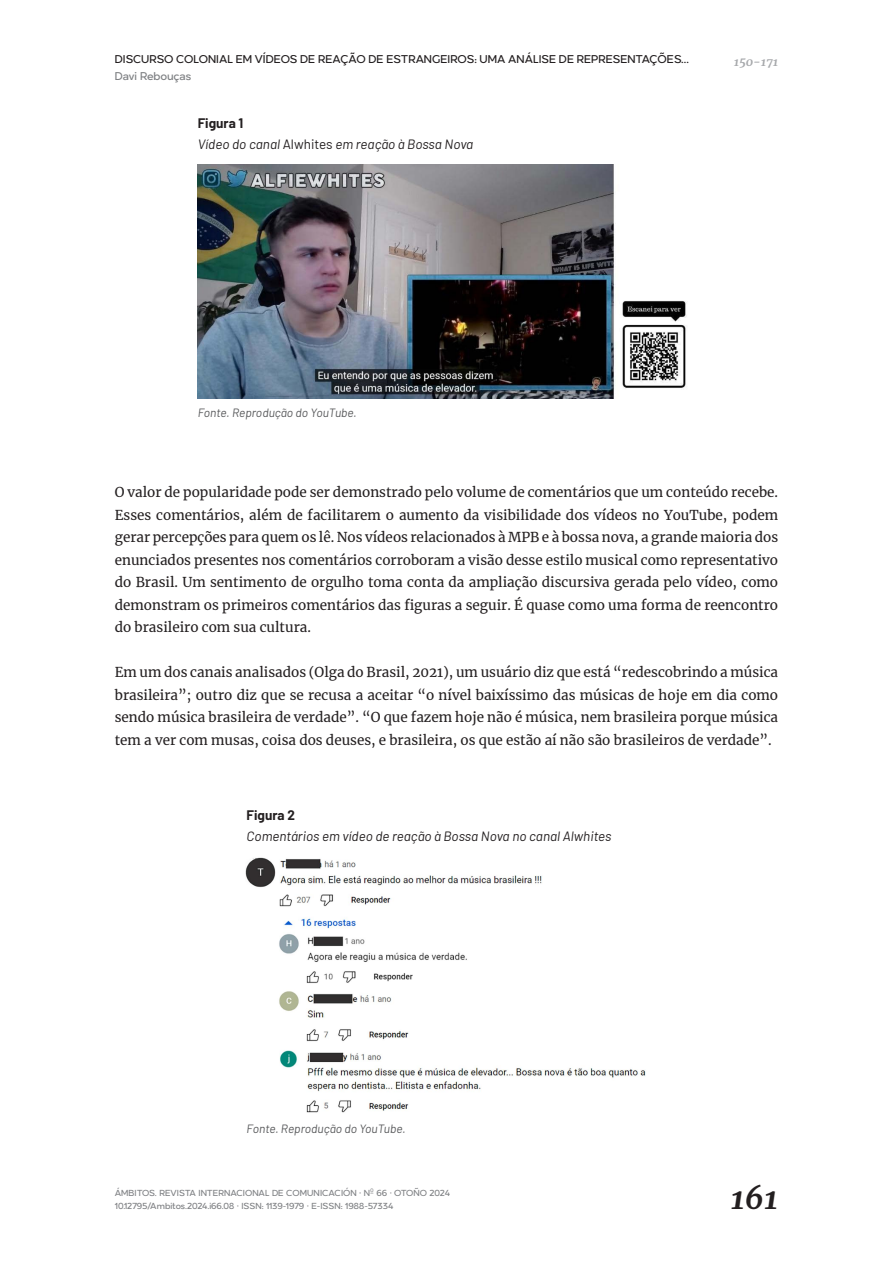
<style>
.page{position:relative;width:893px;height:1263px;background:#fff}
.page>*{position:absolute;margin:0;border:0;box-sizing:border-box;transform-origin:0 0}
.t1{font:italic 700 31.8px "Merriweather";color:#231f20}
.t2{font:13.5px/22.5px "Merriweather";color:#231f20;text-align:justify}
.t3{font:italic 13.5px/20.7px "Barlow";color:#231f20}
.t4{font:13.5px "Romagna";color:#231f20}
.t5{font:13.5px "Romagna";letter-spacing:-.01em;color:#808285}
.t6{font:700 13.5px "Barlow";color:#231f20}
.t7{font:italic 12px "Barlow";color:#58595b}
.t8{font:italic 700 12px "Merriweather";color:#a7a9ac}
.t9{font:10.5px/13.5px "Romagna";color:#808285}
.s1{font-weight:700;font-style:normal}
.s2{font-style:normal}
.s3{font-family:"Barlow"}
</style>
<div class="page">
<img style="left:198px;top:165px;width:489px;height:233px">
<img style="left:246px;top:857px;width:400px;height:256px">
<p class="t4" style="left:115px;top:53px;width:92px">DISCURSO COLONIA</p>
<p class="t4" style="left:227px;top:53px;width:48px">L EM VÍDEOS</p>
<p class="t4" style="left:300px;top:53px;width:314px">DE REAÇÃO DE ESTRANGEI ROS: UMA ANÁLISE DE REPRESENTA</p>
<p class="t4" style="left:650px;top:53px;width:41px">ÇÕES...</p>
<p class="t5" style="left:115px;top:69px;width:78px">DAVI REBOUÇAS</p>
<p class="t3" style="left:198px;top:112px;width:277px"><span class="s1">Figura 1<br></span>Vídeo do canal <span class="s2">Alwhites</span> em reação à Bossa Nova</p>
<p class="t8" style="left:734px;top:53px;width:46px">150-171</p>
<p class="t7" style="left:198px;top:404px;width:161px">Fonte. Reprodução do YouTube.</p>
<p class="t2" style="left:115px;top:481px;width:665px">O valor de popularidade pode ser demonstrado pelo volume de comentários que um conteúdo recebe.<br>Esses comentários, além de facilitarem o aumento da visibilidade dos vídeos no YouTube, podem gerar percepções para quem os lê. Nos vídeos relacionados à MPB e à bossa nova, a grande maioria dos enunciados presentes nos comentários corroboram a visão desse estilo musical como representativo do Brasil. Um sentimento de orgulho toma conta da ampliação discursiva gerada pelo vídeo, como demonstram os primeiros comentários das figuras a seguir. É quase como uma forma de reencontro do brasileiro com sua cultura.</p>
<p class="t2" style="left:115px;top:661px;width:665px">Em um dos canais analisados (Olga do Brasil, 2021), um usuário diz que está “redescobrindo a música brasileira”; outro diz que se recusa a aceitar “o nível baixíssimo das músicas de hoje em dia como sendo música brasileira de verdade”. “O que fazem hoje não é música, nem brasileira porque música tem a ver com musas, coisa dos deuses, e brasileira, os que estão aí não são brasileiros de verdade”.</p>
<p class="t6" style="left:247px;top:805px;width:50px">Figura 2</p>
<p class="t3" style="left:247px;top:824px;width:366px">Comentários em vídeo de reação à Bossa Nova no canal Alwhites</p>
<p class="t7" style="left:247px;top:1120px;width:161px">Fonte. Reprodução do YouTube.</p>
<p class="t9" style="left:115px;top:1186px;width:337px">ÁM BITOS. REVISTA INTERNACIONAL DE COMU NICACIÓN <span class="s3">·</span> N<span class="s3">º</span> 66 <span class="s3">·</span> OTOÑO 2024<br>10.12795/AMBITOS.2024.I66.08 <span class="s3">·</span> ISSN: 1139-1979 <span class="s3">·</span> E-ISSN: 1988-57334</p>
<h1 class="t1" style="left:730px;top:1176px;width:49px">161</h1>
</div>
